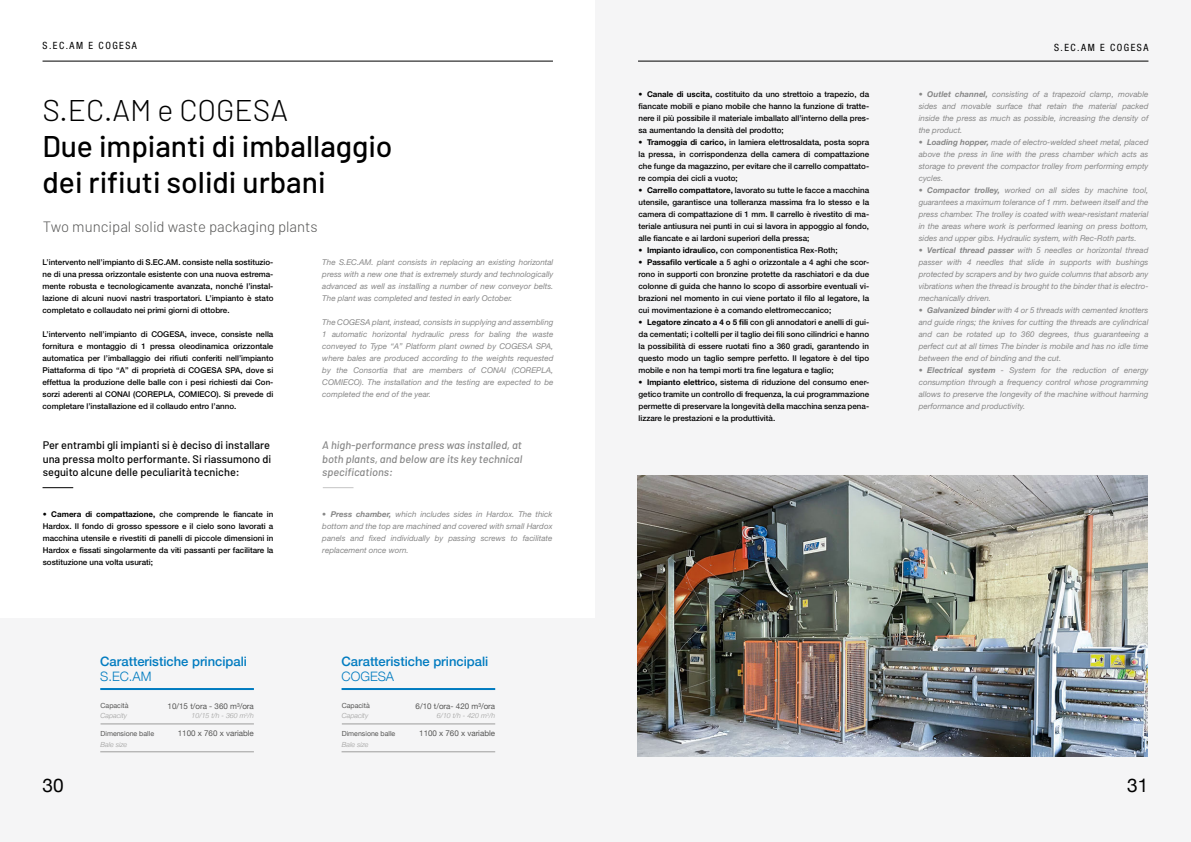
<style>
.page{position:relative;width:1191px;height:842px;background:#fff}
.page>*{position:absolute;margin:0;border:0;box-sizing:border-box;transform-origin:0 0}
.t1{font:500 30px/36px "Barlow";color:#000}
.t2{font:300 30px "Barlow";color:#000}
.t3{font:19px "Helvetica Neue";color:#000}
.t4{font:300 15px "Barlow";color:#575756}
.t5{font:500 13px "Helvetica Neue";color:#007bc0}
.t6{font:300 13px "Helvetica Neue";color:#007bc0}
.t7{font:500 11px/13.2px "Barlow";color:#000;text-align:justify}
.t8{font:italic 500 11px/13.2px "Barlow";color:#878787;text-align:justify}
.t9{font:condensed 10px "Helvetica Neue LT Std";letter-spacing:.15em;color:#000}
.t10{font:500 8px/12px "Helvetica Neue LT Std";color:#000;text-align:justify}
.t11{font:italic 8px/12px "Helvetica Neue LT Std";color:#878787;text-align:justify}
.t12{font:8px "Helvetica Neue";color:#575756}
.t13{font:italic 300 7px "Helvetica Neue";color:#9d9d9c}
.t14{font:7px "Helvetica Neue";color:#575756}
.s1{font-weight:700}
</style>
<div class="page">
<div style="left:595px;top:0;width:596px;height:842px;background:#f5f5f6"></div>
<hr style="left:323px;top:487px;width:30px;height:1px;background:#878787">
<hr style="left:43px;top:487px;width:30px;height:1px;background:#000">
<div style="left:0;top:618px;width:595px;height:224px;background:#f5f5f6"></div>
<hr style="left:43px;top:61px;width:510px;height:1px;background:#000">
<img style="left:638px;top:476px;width:510px;height:281px">
<hr style="left:342px;top:724px;width:153px;height:1px;background:#9d9d9c">
<hr style="left:341px;top:751px;width:154px;height:1px;background:#9d9d9c">
<hr style="left:341px;top:688px;width:154px;height:2px;background:#007bc0">
<hr style="left:101px;top:724px;width:153px;height:1px;background:#9d9d9c">
<hr style="left:100px;top:751px;width:154px;height:1px;background:#9d9d9c">
<hr style="left:100px;top:688px;width:154px;height:2px;background:#007bc0">
<hr style="left:638px;top:61px;width:510px;height:1px;background:#000">
<p class="t9" style="left:43px;top:40px;width:96px">S.EC.AM E COGESA</p>
<h1 class="t2" style="left:43px;top:91px;width:247px">S.EC.AM e COGESA</h1>
<h1 class="t1" style="left:43px;top:127px;width:351px">Due impianti di imballaggio dei rifiuti solidi urbani</h1>
<h3 class="t4" style="left:43px;top:217px;width:276px">Two muncipal solid waste packaging plants</h3>
<p class="t10" style="left:43px;top:256px;width:232px">L’intervento nell’impianto di S.EC.AM. consiste nella sostituzio&shy;ne di una pressa orizzontale esistente con una nuova estrema&shy;mente robusta e tecnologicamente avanzata, nonché l’instal&shy;lazione di alcuni nuovi nastri trasportatori. L’impianto è stato completato e collaudato nei primi giorni di ottobre.</p>
<p class="t10" style="left:43px;top:328px;width:232px">L’intervento nell’impianto di COGESA, invece, consiste nella fornitura e montaggio di 1 pressa oleodinamica orizzontale automatica per l’imballaggio dei rifiuti conferiti nell’impianto Piattaforma di tipo “A” di proprietà di COGESA SPA, dove si effettua la produzione delle balle con i pesi richiesti dai Con&shy;sorzi aderenti al CONAI (COREPLA, COMIECO). Si prevede di completare l’installazione ed il collaudo entro l’anno.</p>
<p class="t11" style="left:322px;top:256px;width:233px">The S.EC.AM. plant consists in replacing an existing horizontal press with a new one that is extremely sturdy and technologically advanced as well as installing a number of new conveyor belts.<br>The plant was completed and tested in early October.</p>
<p class="t11" style="left:322px;top:316px;width:233px">The COGESA plant, instead, consists in supplying and assembling 1 automatic horizontal hydraulic press for baling the waste conveyed to Type “A” Platform plant owned by COGESA SPA, where bales are produced according to the weights requested by the Consortia that are members of CONAI (COREPLA, COMIECO). The installation and the testing are expected to be completed the end of the year.</p>
<h3 class="t7" style="left:43px;top:439px;width:230px">Per entrambi gli impianti si è deciso di installare una pressa molto performante. Si riassumono di seguito alcune delle peculiarità tecniche:</h3>
<h3 class="t8" style="left:322px;top:439px;width:201px">A high-performance press was installed, at both plants, and below are its key technical specifications:</h3>
<p class="t10" style="left:43px;top:508px;width:232px"><span class="s1">• Camera di compattazione,</span> che comprende le fiancate in Hardox. Il fondo di grosso spessore e il cielo sono lavorati a macchina utensile e rivestiti di panelli di piccole dimensioni in Hardox e fissati singolarmente da viti passanti per facilitare la sostituzione una volta usurati;</p>
<p class="t11" style="left:322px;top:508px;width:232px"><span class="s1">• Press chamber,</span> which includes sides in Hardox. The thick bottom and the top are machined and covered with small Hardox panels and fixed individually by passing screws to facilitate replacement once worn.</p>
<h3 class="t5" style="left:100px;top:650px;width:148px">Caratteristiche principali</h3>
<h3 class="t6" style="left:100px;top:666px;width:53px">S.EC.AM</h3>
<p class="t14" style="left:101px;top:701px;width:29px">Capacità</p>
<p class="t12" style="left:168px;top:700px;width:88px">10/15 t/ora - 360 m³/ora</p>
<p class="t13" style="left:101px;top:710px;width:28px">Capacity</p>
<p class="t13" style="left:192px;top:710px;width:64px">10/15 t/h - 360 m<sup>3</sup>/h</p>
<p class="t14" style="left:101px;top:728px;width:55px">Dimensione balle</p>
<p class="t12" style="left:178px;top:728px;width:78px">1100 x 760 x variable</p>
<p class="t13" style="left:101px;top:738px;width:28px">Bale size</p>
<h3 class="t5" style="left:341px;top:650px;width:148px">Caratteristiche principali</h3>
<h3 class="t6" style="left:341px;top:666px;width:54px">COGESA</h3>
<p class="t14" style="left:342px;top:701px;width:29px">Capacità</p>
<p class="t12" style="left:415px;top:700px;width:81px">6/10 t/ora- 420 m³/ora</p>
<p class="t13" style="left:342px;top:710px;width:28px">Capacity</p>
<p class="t13" style="left:437px;top:710px;width:60px">6/10 t/h - 420 m<sup>3</sup>/h</p>
<p class="t14" style="left:342px;top:728px;width:55px">Dimensione balle</p>
<p class="t12" style="left:419px;top:728px;width:77px">1100 x 760 x variable</p>
<p class="t13" style="left:342px;top:738px;width:28px">Bale size</p>
<p class="t10" style="left:638px;top:88px;width:232px"><span class="s1">• Canale di uscita,</span> costituito da uno strettoio a trapezio, da fiancate mobili e piano mobile che hanno la funzione di tratte&shy;nere il più possibile il materiale imballato all’interno della pres&shy;sa aumentando la densità del prodotto;</p>
<p class="t10" style="left:638px;top:136px;width:232px"><span class="s1">• Tramoggia di carico,</span> in lamiera elettrosaldata, posta sopra la pressa, in corrispondenza della camera di compattazione che funge da magazzino, per evitare che il carrello compattato&shy;re compia dei cicli a vuoto;</p>
<p class="t10" style="left:638px;top:184px;width:232px"><span class="s1">• Carrello compattatore,</span> lavorato su tutte le facce a macchina utensile, garantisce una tolleranza massima fra lo stesso e la camera di compattazione di 1 mm. Il carrello è rivestito di ma&shy;teriale antiusura nei punti in cui si lavora in appoggio al fondo, alle fiancate e ai lardoni superiori della pressa;</p>
<p class="t10" style="left:638px;top:244px;width:201px"><span class="s1">• Impianto idraulico,</span> con componentistica Rex-Roth;</p>
<p class="t10" style="left:638px;top:256px;width:232px"><span class="s1">• Passafilo verticale</span> a 5 aghi o orizzontale a 4 aghi che scor&shy;rono in supporti con bronzine protette da raschiatori e da due colonne di guida che hanno lo scopo di assorbire eventuali vi&shy;brazioni nel momento in cui viene portato il filo al legatore, la cui movimentazione è a comando elettromeccanico;</p>
<p class="t10" style="left:638px;top:316px;width:232px"><span class="s1">• Legatore zincato a 4 o 5 fili</span> con gli annodatori e anelli di gui&shy;da cementati; i coltelli per il taglio dei fili sono cilindrici e hanno la possibilità di essere ruotati fino a 360 gradi, garantendo in questo modo un taglio sempre perfetto. Il legatore è del tipo mobile e non ha tempi morti tra fine legatura e taglio;</p>
<p class="t10" style="left:638px;top:376px;width:232px"><span class="s1">• Impianto elettrico,</span> sistema di riduzione del consumo ener&shy;getico tramite un controllo di frequenza, la cui programmazione permette di preservare la longevità della macchina senza pena&shy;lizzare le prestazioni e la produttività.</p>
<p class="t9" style="left:1054px;top:42px;width:96px">S.EC.AM E COGESA</p>
<p class="t11" style="left:918px;top:88px;width:231px"><span class="s1">• Outlet channel,</span> consisting of a trapezoid clamp, movable sides and movable surface that retain the material packed inside the press as much as possible, increasing the density of the product.</p>
<p class="t11" style="left:918px;top:136px;width:231px"><span class="s1">• Loading hopper,</span> made of electro-welded sheet metal, placed above the press in line with the press chamber which acts as storage to prevent the compactor trolley from performing empty cycles.</p>
<p class="t11" style="left:918px;top:184px;width:231px"><span class="s1">• Compactor trolley,</span> worked on all sides by machine tool, guarantees a maximum tolerance of 1 mm. between itself and the press chamber. The trolley is coated with wear-resistant material in the areas where work is performed leaning on press bottom, sides and upper gibs. Hydraulic system, with Rec-Roth parts.</p>
<p class="t11" style="left:918px;top:244px;width:231px"><span class="s1">• Vertical thread passer</span> with 5 needles or horizontal thread passer with 4 needles that slide in supports with bushings protected by scrapers and by two guide columns that absorb any vibrations when the thread is brought to the binder that is electro&shy;mechanically driven.</p>
<p class="t11" style="left:918px;top:304px;width:231px"><span class="s1">• Galvanized binder</span> with 4 or 5 threads with cemented knotters and guide rings; the knives for cutting the threads are cylindrical and can be rotated up to 360 degrees, thus guaranteeing a perfect cut at all times The binder is mobile and has no idle time between the end of binding and the cut.</p>
<p class="t11" style="left:918px;top:364px;width:231px"><span class="s1">• Electrical system</span> - System for the reduction of energy consumption through a frequency control whose programming allows to preserve the longevity of the machine without harming performance and productivity.</p>
<h2 class="t3" style="left:43px;top:772px;width:23px">30</h2>
<h2 class="t3" style="left:1127px;top:772px;width:23px">31</h2>
</div>
